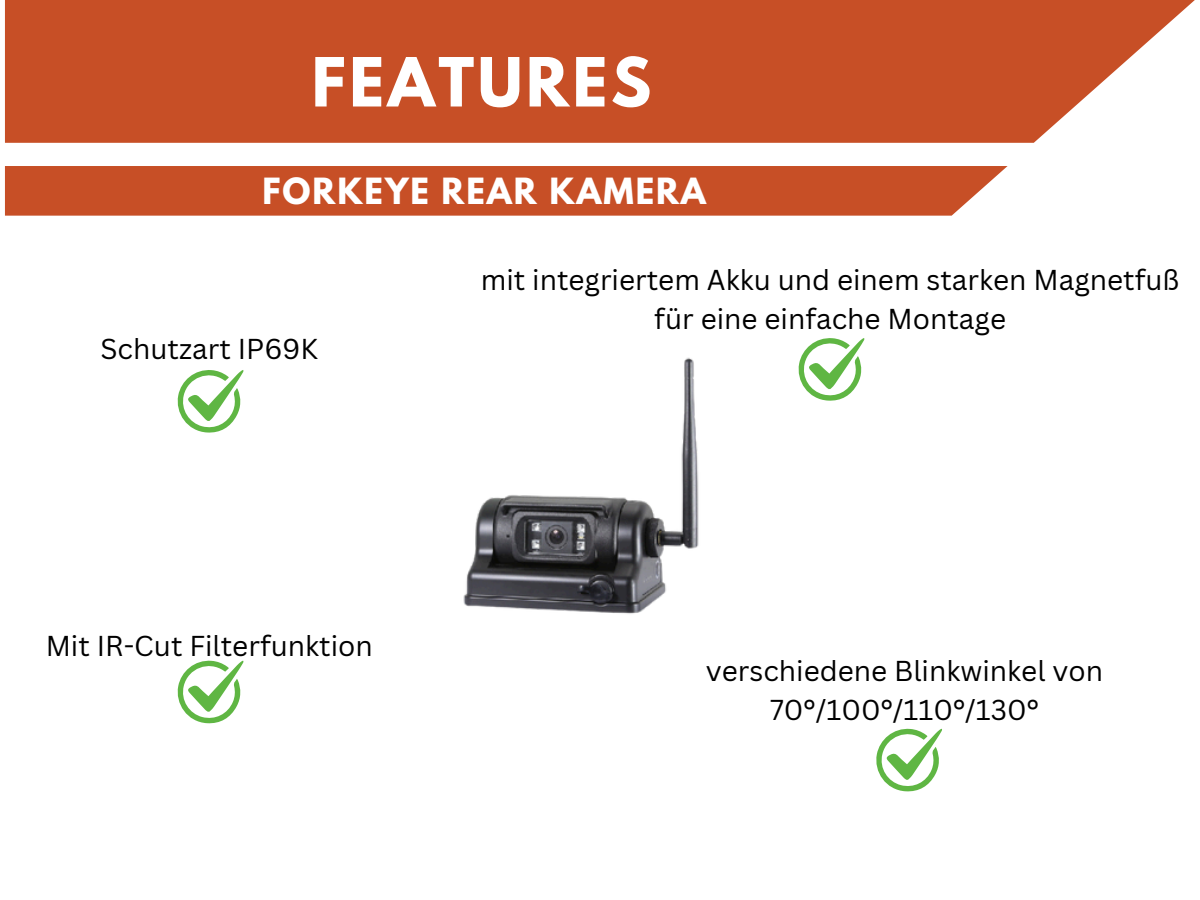
<style>
.page{position:relative;width:1200px;height:900px;background:#fff}
.page>*{position:absolute;margin:0;border:0;box-sizing:border-box;transform-origin:0 0}
.t1{font:700 60px "League Spartan";letter-spacing:.06em;color:#fff}
.t2{font:700 32px "League Spartan";letter-spacing:.06em;color:#fff}
.t3{font:28px "Canva Sans";color:#000}
</style>
<div class="page">
<svg style="left:5px;top:0;width:1190px;height:216px;fill:#c74f26"></svg>
<svg style="left:177px;top:370px;width:67px;height:63px"></svg>
<svg style="left:177px;top:660px;width:67px;height:64px"></svg>
<svg style="left:798px;top:338px;width:67px;height:63px"></svg>
<svg style="left:876px;top:728px;width:66px;height:64px"></svg>
<img style="left:463px;top:357px;width:236px;height:257px">
<p class="t1" style="left:312px;top:53px;width:341px">FEATURES</p>
<h1 class="t2" style="left:263px;top:175px;width:445px">FORKEYE REAR KAMERA</h1>
<h2 class="t3" style="left:101px;top:329px;width:219px">Schutzart IP69K</h2>
<p class="t3" style="left:46px;top:626px;width:329px">Mit IR-Cut Filterfunktion</p>
<p class="t3" style="left:481px;top:260px;width:700px">mit integriertem Akku und einem starken Magnetfuß</p>
<p class="t3" style="left:654px;top:299px;width:353px">für eine einfache Montage</p>
<p class="t3" style="left:706px;top:651px;width:399px">verschiedene Blinkwinkel von</p>
<p class="t3" style="left:770px;top:690px;width:270px">70°/100°/110°/130°</p>
</div>
